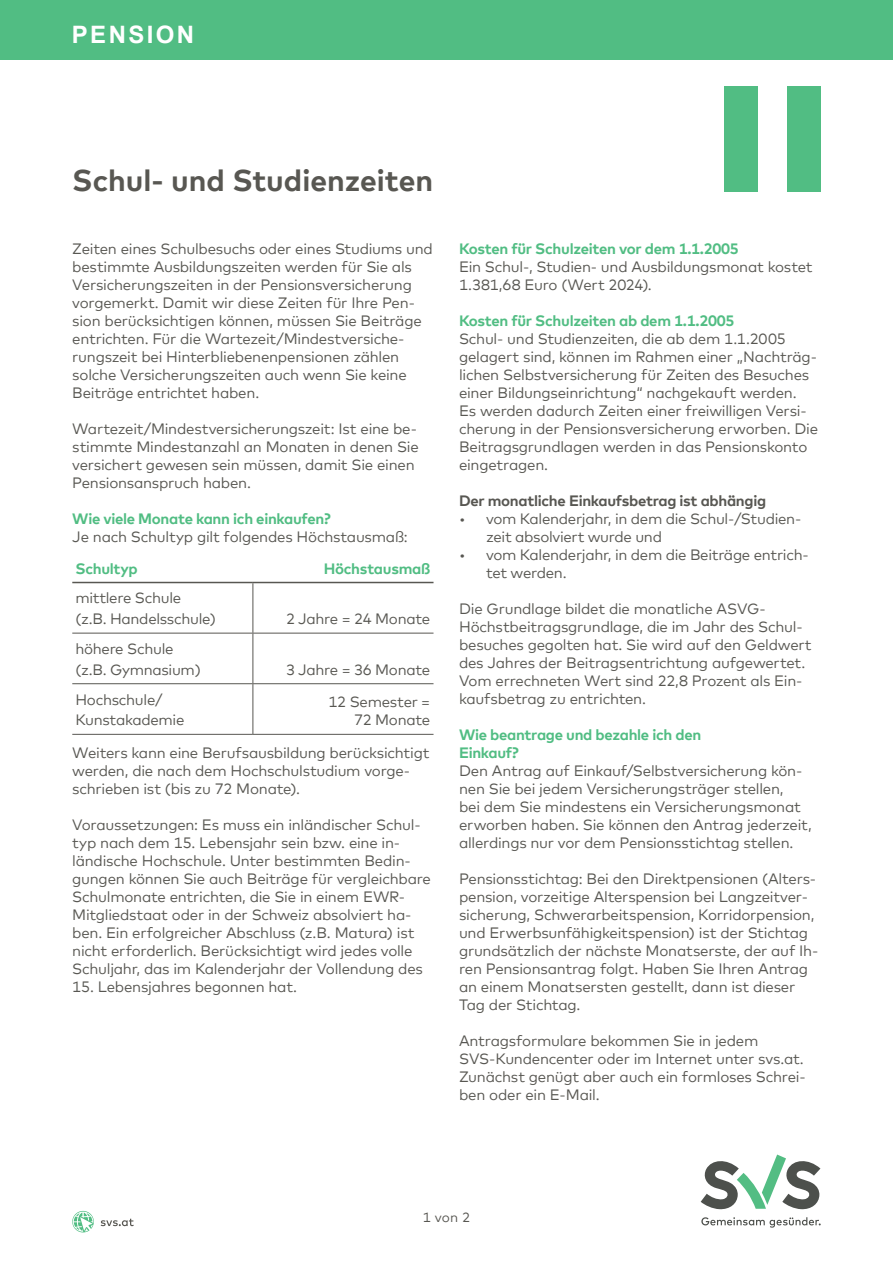
<style>
.page{position:relative;width:893px;height:1263px;background:#fff}
.page>*{position:absolute;margin:0;border:0;box-sizing:border-box;transform-origin:0 0}
.t1{font:700 30px "Mark Offc Pro";color:#585752}
.t2{font:700 24px "Arial";letter-spacing:.1em;color:#fff}
.t3{font:15px/18px "Mark Offc Pro";letter-spacing:-.015em;color:#585752}
.t4{font:700 15px/18px "Mark Offc Pro";letter-spacing:-.02em;color:#51bd83}
.t5{font:700 15px "Mark Offc Pro";letter-spacing:-.02em;color:#585752}
.t6{font:13.5px "Mark Offc Pro";color:#585752}
</style>
<div class="page">
<svg style="left:701px;top:1154px;width:119px;height:56px"></svg>
<svg style="left:701px;top:1217px;width:120px;height:10px"></svg>
<svg style="left:72px;top:1211px;width:22px;height:21px"></svg>
<svg style="left:101px;top:1219px;width:33px;height:7px"></svg>
<hr style="left:72px;top:582px;width:181px;height:1px;background:#585752">
<hr style="left:253px;top:583px;width:1px;height:50px;background:#585752">
<hr style="left:253px;top:582px;width:180px;height:1px;background:#585752">
<hr style="left:72px;top:633px;width:181px;height:1px;background:#585752">
<hr style="left:253px;top:633px;width:1px;height:50px;background:#585752">
<hr style="left:253px;top:633px;width:180px;height:1px;background:#585752">
<hr style="left:72px;top:683px;width:181px;height:1px;background:#585752">
<hr style="left:72px;top:734px;width:181px;height:1px;background:#585752">
<hr style="left:253px;top:684px;width:1px;height:50px;background:#585752">
<hr style="left:253px;top:683px;width:180px;height:1px;background:#585752">
<hr style="left:253px;top:734px;width:180px;height:1px;background:#585752">
<div style="left:0;top:0;width:893px;height:60px;background:#51bd83"></div>
<div style="left:787px;top:86px;width:33px;height:105px;background:#51bd83"></div>
<div style="left:724px;top:86px;width:34px;height:105px;background:#51bd83"></div>
<h2 class="t2" style="left:72px;top:18px;width:124px">PENSION</h2>
<h1 class="t1" style="left:72px;top:158px;width:362px">Schul- und Studienzeiten</h1>
<p class="t3" style="left:72px;top:239px;width:362px">Zeiten eines Schulbesuchs oder eines Studiums und bestimmte Ausbildungszeiten werden für Sie als Versicherungszeiten in der Pensionsversicherung vorgemerkt. Damit wir diese Zeiten für Ihre Pen&shy;sion berücksichtigen können, müssen Sie Beiträge entrichten. Für die Wartezeit/Mindestversiche&shy;rungszeit bei Hinterbliebenenpensionen zählen solche Versicherungszeiten auch wenn Sie keine Beiträge entrichtet haben.</p>
<p class="t3" style="left:72px;top:419px;width:348px">Wartezeit/Mindestversicherungszeit: Ist eine be&shy;stimmte Mindestanzahl an Monaten in denen Sie versichert gewesen sein müssen, damit Sie einen Pensionsanspruch haben.</p>
<p class="t4" style="left:72px;top:509px;width:260px">Wie viele Monate kann ich einkaufen?</p>
<p class="t3" style="left:72px;top:527px;width:337px">Je nach Schultyp gilt folgendes Höchstausmaß:</p>
<p class="t4" style="left:75px;top:558px;width:64px">Schultyp</p>
<p class="t4" style="left:324px;top:558px;width:108px">Höchstausmaß</p>
<p class="t3" style="left:75px;top:586px;width:142px;line-height:20.7px">mittlere Schule (z.B. Handelsschule)</p>
<p class="t3" style="left:286px;top:609px;width:146px">2 Jahre = 24 Monate</p>
<p class="t3" style="left:75px;top:637px;width:127px;line-height:20.7px">höhere Schule (z.B. Gymnasium)</p>
<p class="t3" style="left:286px;top:659px;width:146px">3 Jahre = 36 Monate</p>
<p class="t3" style="left:75px;top:688px;width:111px;line-height:20.7px">Hochschule/<br>Kunstakademie</p>
<p class="t3" style="left:329px;top:692px;width:103px;text-align:right">12 Semester =<br>72 Monate</p>
<p class="t3" style="left:72px;top:743px;width:359px">Weiters kann eine Berufsausbildung berücksichtigt werden, die nach dem Hochschulstudium vorge&shy;schrieben ist (bis zu 72 Monate).</p>
<p class="t3" style="left:72px;top:815px;width:360px">Voraussetzungen: Es muss ein inländischer Schul&shy;typ nach dem 15. Lebensjahr sein bzw. eine in&shy;ländische Hochschule. Unter bestimmten Bedin&shy;gungen können Sie auch Beiträge für vergleichbare Schulmonate entrichten, die Sie in einem EWR-Mitgliedstaat oder in der Schweiz absolviert ha&shy;ben. Ein erfolgreicher Abschluss (z.B. Matura) ist nicht erforderlich. Berücksichtigt wird jedes volle Schuljahr, das im Kalenderjahr der Vollendung des</p>
<p class="t3" style="left:72px;top:977px;width:226px">15. Lebensjahres begonnen hat.</p>
<p class="t4" style="left:459px;top:239px;width:281px">Kosten für Schulzeiten vor dem 1.1.2005</p>
<p class="t3" style="left:459px;top:257px;width:355px">Ein Schul-, Studien- und Ausbildungsmonat kostet<br>1.381,68 Euro (Wert 2024).</p>
<p class="t4" style="left:459px;top:311px;width:277px">Kosten für Schulzeiten ab dem 1.1.2005</p>
<p class="t3" style="left:459px;top:329px;width:361px">Schul- und Studienzeiten, die ab dem 1.1.2005 gelagert sind, können im Rahmen einer „Nachträg&shy;lichen Selbstversicherung für Zeiten des Besuches einer Bildungseinrichtung“ nachgekauft werden.<br>Es werden dadurch Zeiten einer freiwilligen Versi&shy;cherung in der Pensionsversicherung erworben. Die Beitragsgrundlagen werden in das Pensionskonto eingetragen.</p>
<p class="t5" style="left:459px;top:490px;width:309px">Der monatliche Einkaufsbetrag ist abhängig</p>
<p class="t3" style="left:486px;top:509px;width:317px;text-indent:-27px">• vom Kalenderjahr, in dem die Schul-/Studien&shy;zeit absolviert wurde und</p>
<p class="t3" style="left:486px;top:545px;width:324px;text-indent:-27px">• vom Kalenderjahr, in dem die Beiträge entrich&shy;tet werden.</p>
<p class="t3" style="left:459px;top:599px;width:354px">Die Grundlage bildet die monatliche ASVG-Höchstbeitragsgrundlage, die im Jahr des Schul&shy;besuches gegolten hat. Sie wird auf den Geldwert des Jahres der Beitragsentrichtung aufgewertet.<br>Vom errechneten Wert sind 22,8 Prozent als Ein&shy;kaufsbetrag zu entrichten.</p>
<p class="t4" style="left:459px;top:725px;width:244px">Wie beantrage und bezahle ich den<br>Einkauf?</p>
<p class="t3" style="left:459px;top:761px;width:354px">Den Antrag auf Einkauf/Selbstversicherung kön&shy;nen Sie bei jedem Versicherungsträger stellen,<br>bei dem Sie mindestens ein Versicherungsmonat erworben haben. Sie können den Antrag jederzeit, allerdings nur vor dem Pensionsstichtag stellen.</p>
<p class="t3" style="left:459px;top:869px;width:361px">Pensionsstichtag: Bei den Direktpensionen (Alters&shy;pension, vorzeitige Alterspension bei Langzeitver&shy;sicherung, Schwerarbeitspension, Korridorpension, und Erwerbsunfähigkeitspension) ist der Stichtag grundsätzlich der nächste Monatserste, der auf Ih&shy;ren Pensionsantrag folgt. Haben Sie Ihren Antrag an einem Monatsersten gestellt, dann ist dieser Tag der Stichtag.</p>
<p class="t3" style="left:459px;top:1031px;width:348px">Antragsformulare bekommen Sie in jedem SVS-Kundencenter oder im Internet unter svs.at.<br>Zunächst genügt aber auch ein formloses Schrei&shy;ben oder ein E-Mail.</p>
<p class="t6" style="left:423px;top:1207px;width:49px">1 von 2</p>
</div>
